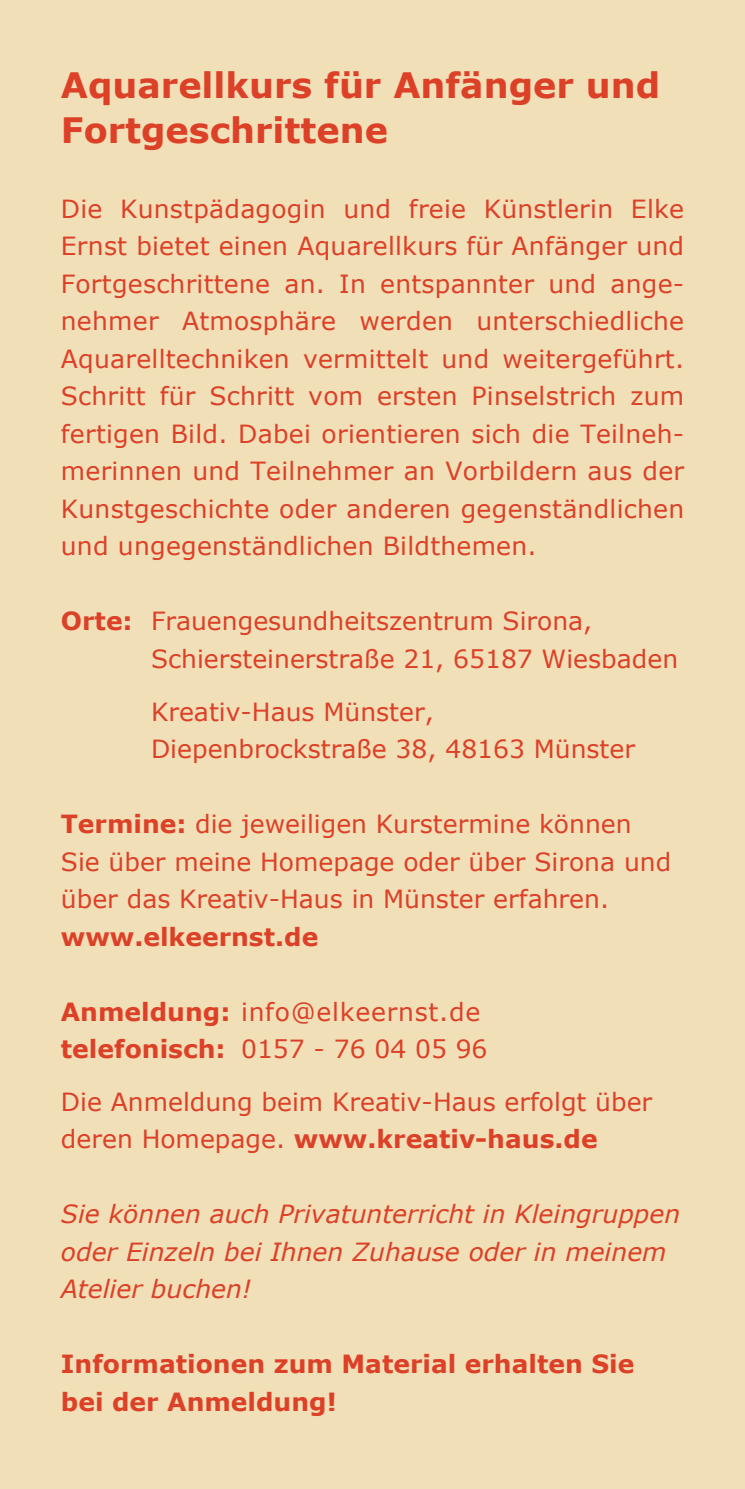
<style>
.page{position:relative;width:745px;height:1489px;background:#fff}
.page>*{position:absolute;margin:0;border:0;box-sizing:border-box;transform-origin:0 0}
.t1{font:700 35px/45px "Verdana";color:#dc4128}
.t2{font:25px/37.5px "Verdana";color:#dc4128}
.t3{font:italic 25px/37.5px "Verdana";color:#dc4128}
.t4{font:700 25px/37.5px "Verdana";color:#dc4128}
.t5{font:25px/37.5px "Verdana";letter-spacing:.03em;color:#dc4128}
.s1{font-weight:700}
</style>
<div class="page">
<div style="left:0;top:0;width:744px;height:1488px;background:#f1dfb8"></div>
<h1 class="t1" style="left:61px;top:63px;width:600px">Aquarellkurs für Anfänger und<br>Fortgeschrittene</h1>
<p class="t2" style="left:61px;top:190px;width:624px;text-align:justify">Die Kunstpädagogin und freie Künstlerin Elke Ernst bietet einen Aquarellkurs für Anfänger und Fortgeschrittene an. In entspannter und ange&shy;nehmer Atmosphäre werden unterschiedliche Aquarelltechniken vermittelt und weitergeführt.<br>Schritt für Schritt vom ersten Pinselstrich zum fertigen Bild. Dabei orientieren sich die Teilneh&shy;merinnen und Teilnehmer an Vorbildern aus der Kunstgeschichte oder anderen gegenständlichen und ungegenständlichen Bildthemen.</p>
<p class="t2" style="left:151px;top:603px;width:528px;text-indent:-90px"><span class="s1">Orte:</span> Frauengesundheitszentrum Sirona,<br>Schiersteinerstraße 21, 65187 Wiesbaden</p>
<p class="t2" style="left:151px;top:693px;width:485px">Kreativ-Haus Münster,<br>Diepenbrockstraße 38, 48163 Münster</p>
<p class="t2" style="left:61px;top:805px;width:611px"><span class="s1">Termine:</span> die jeweiligen Kurstermine können<br>Sie über meine Homepage oder über Sirona und über das Kreativ-Haus in Münster erfahren.</p>
<p class="t4" style="left:61px;top:917px;width:259px">www.elkeernst.de</p>
<p class="t5" style="left:61px;top:993px;width:428px"><span class="s1">Anmeldung:</span> info@elkeernst.de <span class="s1">telefonisch:</span> 0157 - 76 04 05 96</p>
<p class="t2" style="left:61px;top:1083px;width:592px">Die Anmeldung beim Kreativ-Haus erfolgt über deren Homepage. <span class="s1">www.kreativ-haus.de</span></p>
<p class="t3" style="left:61px;top:1195px;width:620px">Sie können auch Privatunterricht in Kleingruppen oder Einzeln bei Ihnen Zuhause oder in meinem<br>Atelier buchen!</p>
<p class="t4" style="left:61px;top:1345px;width:574px">Informationen zum Material erhalten Sie bei der Anmeldung!</p>
</div>
